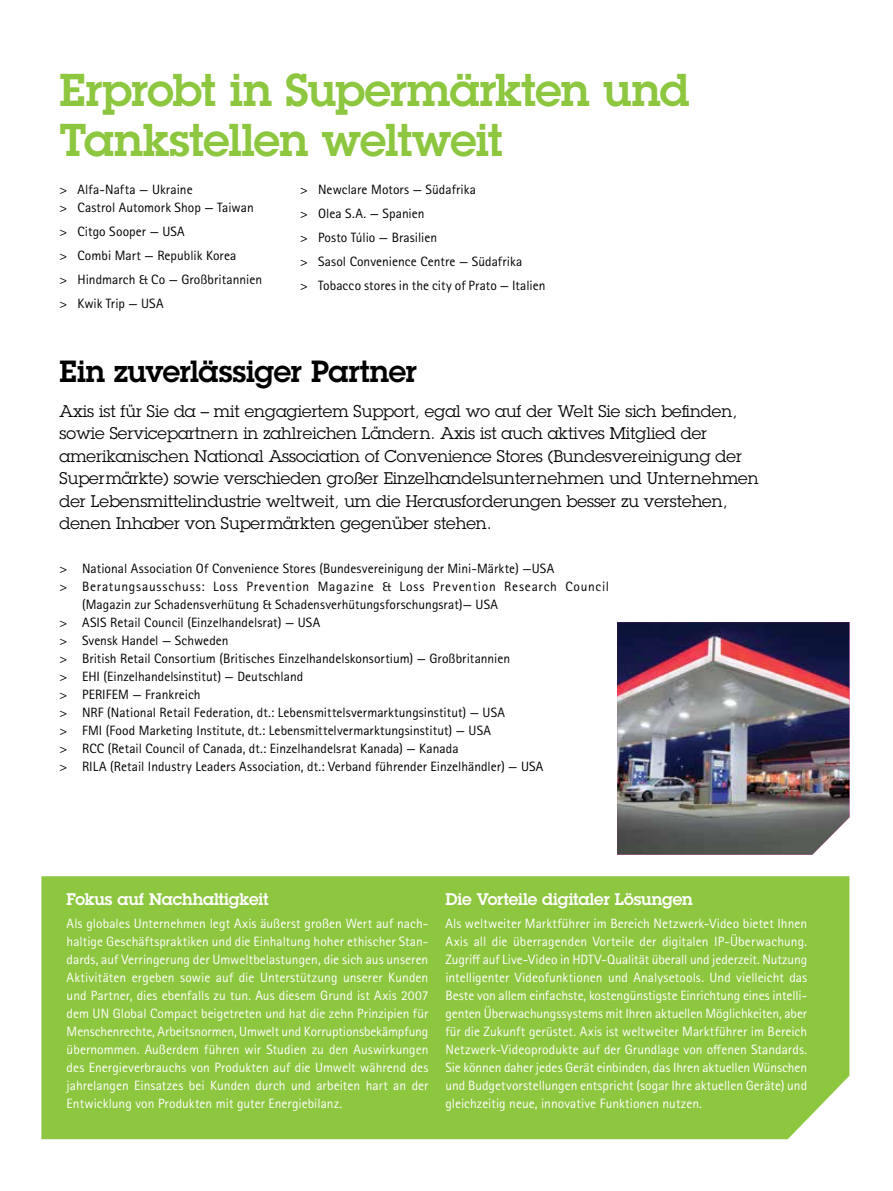
<style>
.page{position:relative;width:893px;height:1191px;background:#fff}
.page>*{position:absolute;margin:0;border:0;box-sizing:border-box;transform-origin:0 0}
.t1{font:600 45px/49.5px "Lubalin Graph ECG";letter-spacing:-.02em;color:#8dc63f}
.t2{font:600 30px "Lubalin Graph ECG";letter-spacing:-.015em;color:#000}
.t3{font:16.5px/22.5px "Lubalin Graph ECG";color:#000}
.t4{font:600 16.5px "Lubalin Graph ECG";letter-spacing:-.01em;color:#fff}
.t5{font:13.5px/18px "Rotis Sans Serif Pro";color:#fff;text-align:justify}
.t6{font:13.5px/24px "Rotis Sans Serif Pro";letter-spacing:.005em;color:#000}
.t7{font:13.5px "Rotis Sans Serif Pro";letter-spacing:.055em;color:#000}
</style>
<div class="page">
<div style="left:41px;top:876px;width:808px;height:263px;background:#8dc63f"></div>
<img style="left:617px;top:622px;width:232px;height:232px">
<h1 class="t1" style="left:60px;top:66px;width:631px">Erprobt in Supermärkten und<br>Tankstellen weltweit</h1>
<p class="t6" style="left:60px;top:180px;width:196px;line-height:18px">&gt; Alfa-Nafta — Ukraine<br>&gt; Castrol Automork Shop — Taiwan</p>
<p class="t6" style="left:60px;top:219px;width:204px">&gt; Citgo Sooper — USA<br>&gt; Combi Mart — Republik Korea<br>&gt; Hindmarch &amp; Co — Großbritannien &gt; Kwik Trip — USA</p>
<p class="t6" style="left:300px;top:177px;width:247px">&gt; Newclare Motors — Südafrika<br>&gt; Olea S.A. — Spanien<br>&gt; Posto Túlio — Brasilien<br>&gt; Sasol Convenience Centre — Südafrika<br>&gt; Tobacco stores in the city of Prato — Italien</p>
<h2 class="t2" style="left:60px;top:352px;width:359px">Ein zuverlässiger Partner</h2>
<p class="t3" style="left:60px;top:399px;width:701px">Axis ist für Sie da – mit engagiertem Support, egal wo auf der Welt Sie sich befinden, sowie Servicepartnern in zahlreichen Ländern. Axis ist auch aktives Mitglied der amerikanischen National Association of Convenience Stores (Bundesvereinigung der Supermärkte) sowie verschieden großer Einzelhandelsunternehmen und Unternehmen der Lebensmittelindustrie weltweit, um die Herausforderungen besser zu verstehen, denen Inhaber von Supermärkten gegenüber stehen.</p>
<p class="t6" style="left:60px;top:556px;width:496px">&gt; National Association Of Convenience Stores (Bundesvereinigung der Mini-Märkte) —USA</p>
<p class="t7" style="left:60px;top:578px;width:551px">&gt; Beratungsausschuss: Loss Prevention Magazine &amp; Loss Prevention Research Council</p>
<p class="t6" style="left:82px;top:592px;width:417px">(Magazin zur Schadensverhütung &amp; Schadensverhütungsforschungsrat)— USA</p>
<p class="t6" style="left:60px;top:610px;width:262px">&gt; ASIS Retail Council (Einzelhandelsrat) — USA</p>
<p class="t6" style="left:60px;top:628px;width:171px">&gt; Svensk Handel — Schweden</p>
<p class="t6" style="left:60px;top:646px;width:452px">&gt; British Retail Consortium (Britisches Einzelhandelskonsortium) — Großbritannien</p>
<p class="t6" style="left:60px;top:664px;width:245px">&gt; EHI (Einzelhandelsinstitut) — Deutschland</p>
<p class="t6" style="left:60px;top:682px;width:143px">&gt; PERIFEM — Frankreich</p>
<p class="t6" style="left:60px;top:700px;width:447px">&gt; NRF (National Retail Federation, dt.: Lebensmittelsvermarktungsinstitut) — USA</p>
<p class="t6" style="left:60px;top:718px;width:433px">&gt; FMI (Food Marketing Institute, dt.: Lebensmittelvermarktungsinstitut) — USA</p>
<p class="t6" style="left:60px;top:736px;width:401px">&gt; RCC (Retail Council of Canada, dt.: Einzelhandelsrat Kanada) — Kanada</p>
<p class="t6" style="left:60px;top:754px;width:485px">&gt; RILA (Retail Industry Leaders Association, dt.: Verband führender Einzelhändler) — USA</p>
<p class="t4" style="left:67px;top:888px;width:203px">Fokus auf Nachhaltigkeit</p>
<p class="t5" style="left:67px;top:914px;width:363px">Als globales Unternehmen legt Axis äußerst großen Wert auf nach&shy;haltige Geschäftspraktiken und die Einhaltung hoher ethischer Stan&shy;dards, auf Verringerung der Umweltbelastungen, die sich aus unseren Aktivitäten ergeben sowie auf die Unterstützung unserer Kunden und Partner, dies ebenfalls zu tun. Aus diesem Grund ist Axis 2007 dem UN Global Compact beigetreten und hat die zehn Prinzipien für Menschenrechte, Arbeitsnormen, Umwelt und Korruptionsbekämpfung übernommen. Außerdem führen wir Studien zu den Auswirkungen des Energieverbrauchs von Produkten auf die Umwelt während des jahrelangen Einsatzes bei Kunden durch und arbeiten hart an der Entwicklung von Produkten mit guter Energiebilanz.</p>
<p class="t4" style="left:445px;top:888px;width:249px">Die Vorteile digitaler Lösungen</p>
<p class="t5" style="left:445px;top:914px;width:363px">Als weltweiter Marktführer im Bereich Netzwerk-Video bietet Ihnen Axis all die überragenden Vorteile der digitalen IP-Überwachung.<br>Zugriff auf Live-Video in HDTV-Qualität überall und jederzeit. Nutzung intelligenter Videofunktionen und Analysetools. Und vielleicht das Beste von allem einfachste, kostengünstigste Einrichtung eines intelli&shy;genten Überwachungssystems mit Ihren aktuellen Möglichkeiten, aber für die Zukunft gerüstet. Axis ist weltweiter Marktführer im Bereich Netzwerk-Videoprodukte auf der Grundlage von offenen Standards.<br>Sie können daher jedes Gerät einbinden, das Ihren aktuellen Wünschen und Budgetvorstellungen entspricht (sogar Ihre aktuellen Geräte) und gleichzeitig neue, innovative Funktionen nutzen.</p>
</div>
